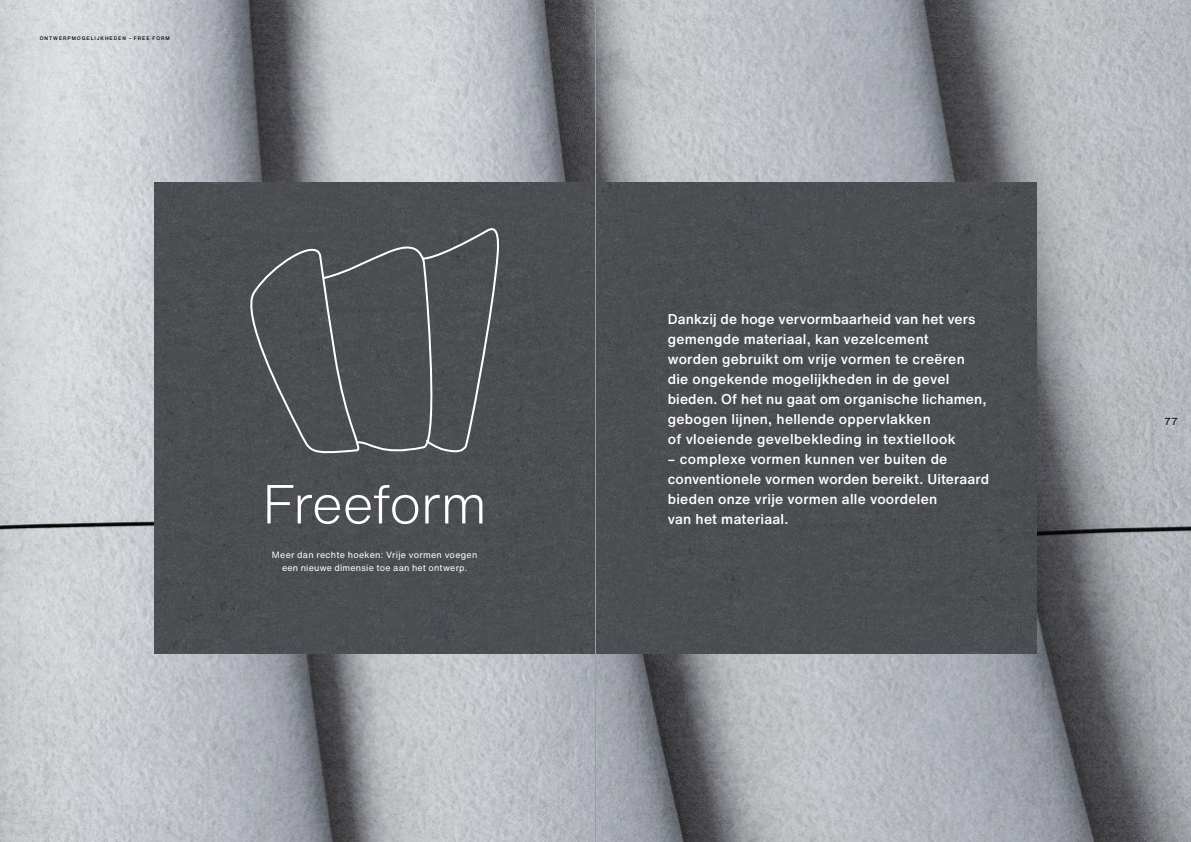
<style>
.page{position:relative;width:1191px;height:842px;background:#fff}
.page>*{position:absolute;margin:0;border:0;box-sizing:border-box;transform-origin:0 0}
.t1{font:300 54px "Helvetica Now Text";letter-spacing:-.02em;color:#fff}
.t2{font:500 14px/20px "Helvetica Now Text";letter-spacing:.015em;color:#fff}
.t3{font:10px "Helvetica Now Text";color:#000}
.t4{font:9px/13px "Helvetica Now Text";letter-spacing:.025em;color:#fff;text-align:center}
.t5{font:500 5px "Helvetica Now Text";letter-spacing:.19em;color:#000}
</style>
<div class="page">
<img style="left:0;top:0;width:1191px;height:842px">
<div style="left:154px;top:183px;width:882px;height:470px;background:#4b4e52"></div>
<svg style="left:240px;top:224px;width:260px;height:235px;background:#525559"></svg>
<hr style="left:595px;top:0;width:1px;height:842px;background:#9d9d9c">
<p class="t5" style="left:40px;top:35px;width:132px">ONTWERPMOGELIJKHEDEN – FREE FORM</p>
<h1 class="t1" style="left:262px;top:467px;width:226px">Freeform</h1>
<p class="t4" style="left:272px;top:548px;width:207px">Meer dan rechte hoeken: Vrije vormen voegen een nieuwe dimensie toe aan het ontwerp.</p>
<p class="t2" style="left:668px;top:309px;width:320px">Dankzij de hoge vervormbaarheid van het vers gemengde materiaal, kan vezelcement<br>worden gebruikt om vrije vormen te creëren die ongekende mogelijkheden in de gevel bieden. Of het nu gaat om organische lichamen, gebogen lijnen, hellende oppervlakken<br>of vloeiende gevelbekleding in textiellook</p>
<p class="t2" style="left:668px;top:449px;width:323px">– complexe vormen kunnen ver buiten de conventionele vormen worden bereikt. Uiteraard bieden onze vrije vormen alle voordelen<br>van het materiaal.</p>
<p class="t3" style="left:1164px;top:415px;width:15px">77</p>
</div>
